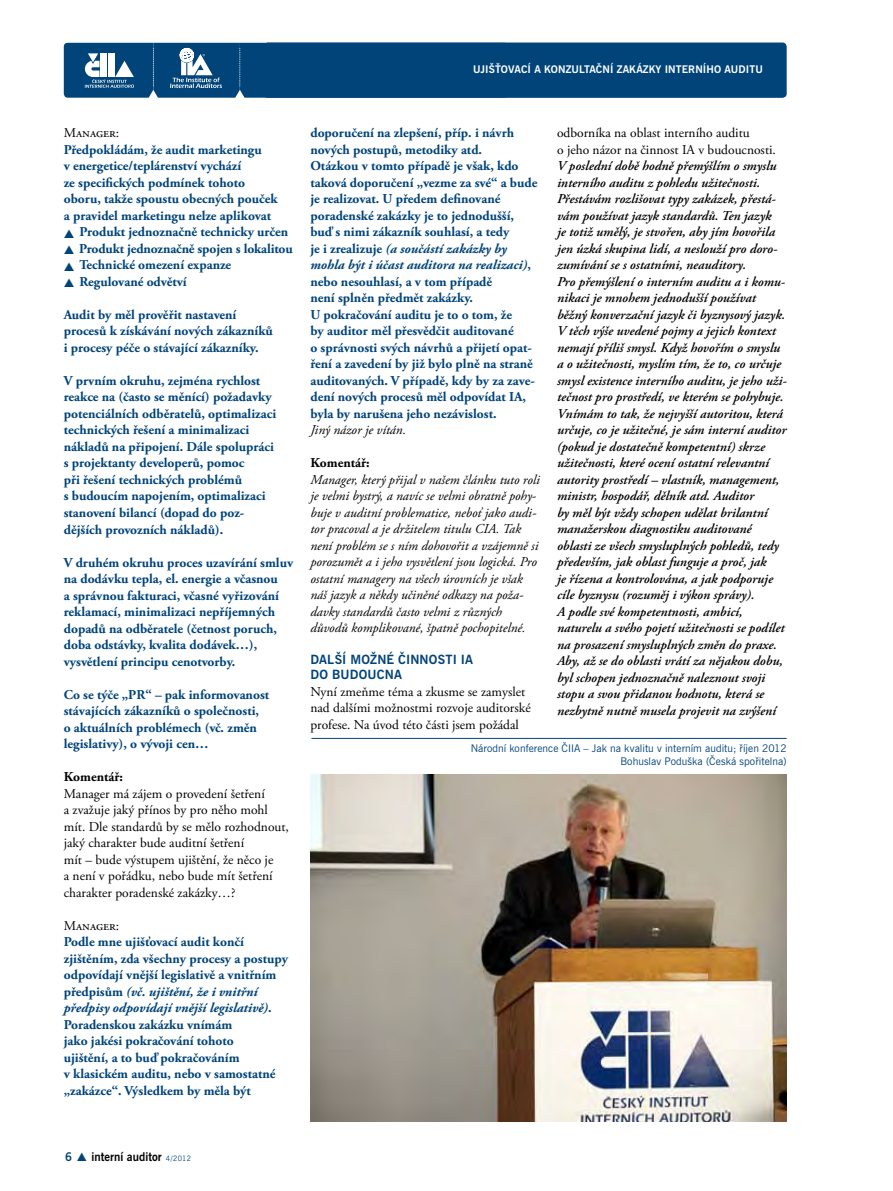
<style>
.page{position:relative;width:893px;height:1191px;background:#fff}
.page>*{position:absolute;margin:0;border:0;box-sizing:border-box;transform-origin:0 0}
.t1{font:700 13.5px/16.5px "Adobe Garamond Pro";color:#00447a}
.t2{font:italic 600 13.5px/16.5px "Adobe Garamond Pro";color:#000}
.t3{font:13.5px/16.5px "Adobe Garamond Pro";color:#000}
.t4{font:italic 13.5px/16.5px "Adobe Garamond Pro";color:#000}
.t5{font:700 13.5px "Adobe Garamond Pro";color:#000}
.t6{font:12.75px/15px "News Gothic Bd BT";letter-spacing:.185em;color:#00447a}
.t7{font:12px "News Gothic Bd BT";letter-spacing:.005em;color:#000;scale:.95 1}
.t8{font:10.5px/13.5px "News Gothic BT";letter-spacing:.005em;color:#00447a;text-align:right}
.t9{font:10.5px "News Gothic Bd BT";letter-spacing:.115em;color:#fff}
.s1{font-style:italic}
.s2{color:#00447a}
.s3{font-family:"News Gothic BT";font-size:7.5px;color:#00447a}
</style>
<div class="page">
<svg style="left:64px;top:43px;width:202px;height:55px"></svg>
<div style="left:264px;top:43px;width:523px;height:55px;background:#00447a;border-radius:4px"></div>
<img style="left:311px;top:774px;width:476px;height:347px">
<hr style="left:311px;top:738px;width:476px;height:1px;background:#00447a">
<p class="t9" style="left:473px;top:63px;width:179px">UJ IŠŤOV ACÍ A KONZULTAČNÍ ZAKÁZKY</p>
<p class="t9" style="left:665px;top:63px;width:100px">INTERNÍHO AUDITU</p>
<p class="t3" style="left:64px;top:125px;width:57px">Manager:</p>
<p class="t1" style="left:64px;top:142px;width:215px">Předpokládám, že audit marketingu<br>v energetice/teplárenství vychází<br>ze specifických podmínek tohoto oboru, takže spoustu obecných pouček a pravidel marketingu nelze aplikovat</p>
<p class="t1" style="left:64px;top:224px;width:226px">▲ Produkt jednoznačně technicky určen</p>
<p class="t1" style="left:64px;top:241px;width:231px">▲ Produkt jednoznačně spojen s lokalitou</p>
<p class="t1" style="left:64px;top:257px;width:169px">▲ Technické omezení expanze</p>
<p class="t1" style="left:64px;top:274px;width:124px">▲ Regulované odvětví</p>
<p class="t1" style="left:64px;top:307px;width:211px">Audit by měl prověřit nastavení procesů k získávání nových zákazníků i procesy péče o stávající zákazníky.</p>
<p class="t1" style="left:64px;top:373px;width:214px">V prvním okruhu, zejména rychlost reakce na (často se měnící) požadavky potenciálních odběratelů, optimalizaci technických řešení a minimalizaci nákladů na připojení. Dále spolupráci s projektanty developerů, pomoc<br>při řešení technických problémů<br>s budoucím napojením, optimalizaci stanovení bilancí (dopad do poz&shy;dějších provozních nákladů).</p>
<p class="t1" style="left:64px;top:554px;width:231px">V druhém okruhu proces uzavírání smluv na dodávku tepla, el. energie a včasnou<br>a správnou fakturaci, včasné vyřizování reklamací, minimalizaci nepříjemných dopadů na odběratele (četnost poruch, doba odstávky, kvalita dodávek…), vysvětlení principu cenotvorby.</p>
<p class="t1" style="left:64px;top:686px;width:207px">Co se týče „PR“ – pak informovanost stávajících zákazníků o společnosti, o aktuálních problémech (vč. změn legislativy), o vývoji cen…</p>
<p class="t5" style="left:64px;top:769px;width:61px">Komentář:</p>
<p class="t3" style="left:64px;top:785px;width:227px">Manager má zájem o provedení šetření<br>a zvažuje jaký přínos by pro něho mohl mít. Dle standardů by se mělo rozhodnout, jaký charakter bude auditní šetření<br>mít – bude výstupem ujištění, že něco je<br>a není v pořádku, nebo bude mít šetření charakter poradenské zakázky…?</p>
<p class="t3" style="left:64px;top:917px;width:57px">Manager:</p>
<p class="t1" style="left:64px;top:933px;width:226px">Podle mne ujišťovací audit končí zjištěním, zda všechny procesy a postupy odpovídají vnější legislativě a vnitřním předpisům <span class="s1">(vč. ujištění, že i vnitřní předpisy odpovídají vnější legislativě)</span>.<br>Poradenskou zakázku vnímám<br>jako jakési pokračování tohoto<br>ujištění, a to buď pokračováním<br>v klasickém auditu, nebo v samostatné „zakázce“. Výsledkem by měla být</p>
<p class="t1" style="left:310px;top:125px;width:228px">doporučení na zlepšení, příp. i návrh nových postupů, metodiky atd.<br>Otázkou v tomto případě je však, kdo taková doporučení „vezme za své“ a bude je realizovat. U předem definované poradenské zakázky je to jednodušší, buď s nimi zákazník souhlasí, a tedy<br>je i zrealizuje <span class="s1">(a součástí zakázky by mohla být i účast auditora na realizaci)</span>, nebo nesouhlasí, a v tom případě<br>není splněn předmět zakázky.<br>U pokračování auditu je to o tom, že<br>by auditor měl přesvědčit auditované<br>o správnosti svých návrhů a přijetí opat&shy;ření a zavedení by již bylo plně na straně auditovaných. V případě, kdy by za zave&shy;dení nových procesů měl odpovídat IA, byla by narušena jeho nezávislost.</p>
<p class="t4" style="left:310px;top:422px;width:97px">Jiný názor je vítán.</p>
<p class="t5" style="left:310px;top:455px;width:61px">Komentář:</p>
<p class="t4" style="left:310px;top:471px;width:231px">Manager, který přijal v našem článku tuto roli je velmi bystrý, a navíc se velmi obratně pohy&shy;buje v auditní problematice, neboť jako audi&shy;tor pracoval a je držitelem titulu CIA. Tak není problém se s ním dohovořit a vzájemně si porozumět a i jeho vysvětlení jsou logická. Pro ostatní managery na všech úrovních je však náš jazyk a někdy učiněné odkazy na poža&shy;davky standardů často velmi z různých důvodů komplikované, špatně pochopitelné.</p>
<p class="t6" style="left:310px;top:652px;width:155px">DALŠÍ MOŽNÉ ČINNOSTI IA<br>DO BUDOUCNA</p>
<p class="t3" style="left:310px;top:683px;width:222px">Nyní zmeňme téma a zkusme se zamyslet nad dalšími možnostmi rozvoje auditorské profese. Na úvod této části jsem požádal</p>
<p class="t3" style="left:557px;top:125px;width:220px">odborníka na oblast interního auditu<br>o jeho názor na činnost IA v budoucnosti.</p>
<p class="t2" style="left:557px;top:158px;width:231px">V poslední době hodně přemýšlím o smyslu interního auditu z pohledu užitečnosti.<br>Přestávám rozlišovat typy zakázek, přestá&shy;vám používat jazyk standardů. Ten jazyk<br>je totiž umělý, je stvořen, aby jím hovořila jen úzká skupina lidí, a neslouží pro doro&shy;zumívání se s ostatními, neauditory.<br>Pro přemýšlení o interním auditu a i komu&shy;nikaci je mnohem jednodušší používat běžný konverzační jazyk či byznysový jazyk.<br>V těch výše uvedené pojmy a jejich kontext nemají příliš smysl. Když hovořím o smyslu a o užitečnosti, myslím tím, že to, co určuje smysl existence interního auditu, je jeho uži&shy;tečnost pro prostředí, ve kterém se pohybuje.<br>Vnímám to tak, že nejvyšší autoritou, která určuje, co je užitečné, je sám interní auditor (pokud je dostatečně kompetentní) skrze užitečnosti, které ocení ostatní relevantní autority prostředí – vlastník, management, ministr, hospodář, dělník atd. Auditor<br>by měl být vždy schopen udělat brilantní manažerskou diagnostiku auditované oblasti ze všech smysluplných pohledů, tedy především, jak oblast funguje a proč, jak<br>je řízena a kontrolována, a jak podporuje cíle byznysu (rozuměj i výkon správy).<br>A podle své kompetentnosti, ambicí, naturelu a svého pojetí užitečnosti se podílet na prosazení smysluplných změn do praxe.<br>Aby, až se do oblasti vrátí za nějakou dobu, byl schopen jednoznačně naleznout svoji stopu a svou přidanou hodnotu, která se nezbytně nutně musela projevit na zvýšení</p>
<p class="t8" style="left:471px;top:741px;width:317px">Národní konference ČIIA – Jak na kvalitu v interním auditu; říjen 2012<br>Bohuslav Poduška (Česká spořitelna)</p>
<p class="t7" style="left:65px;top:1148px;width:134px"><span class="s2">6</span> <span class="s2">▲</span> INTERNÍ AUDITOR <span class="s3">4/2012</span></p>
</div>
